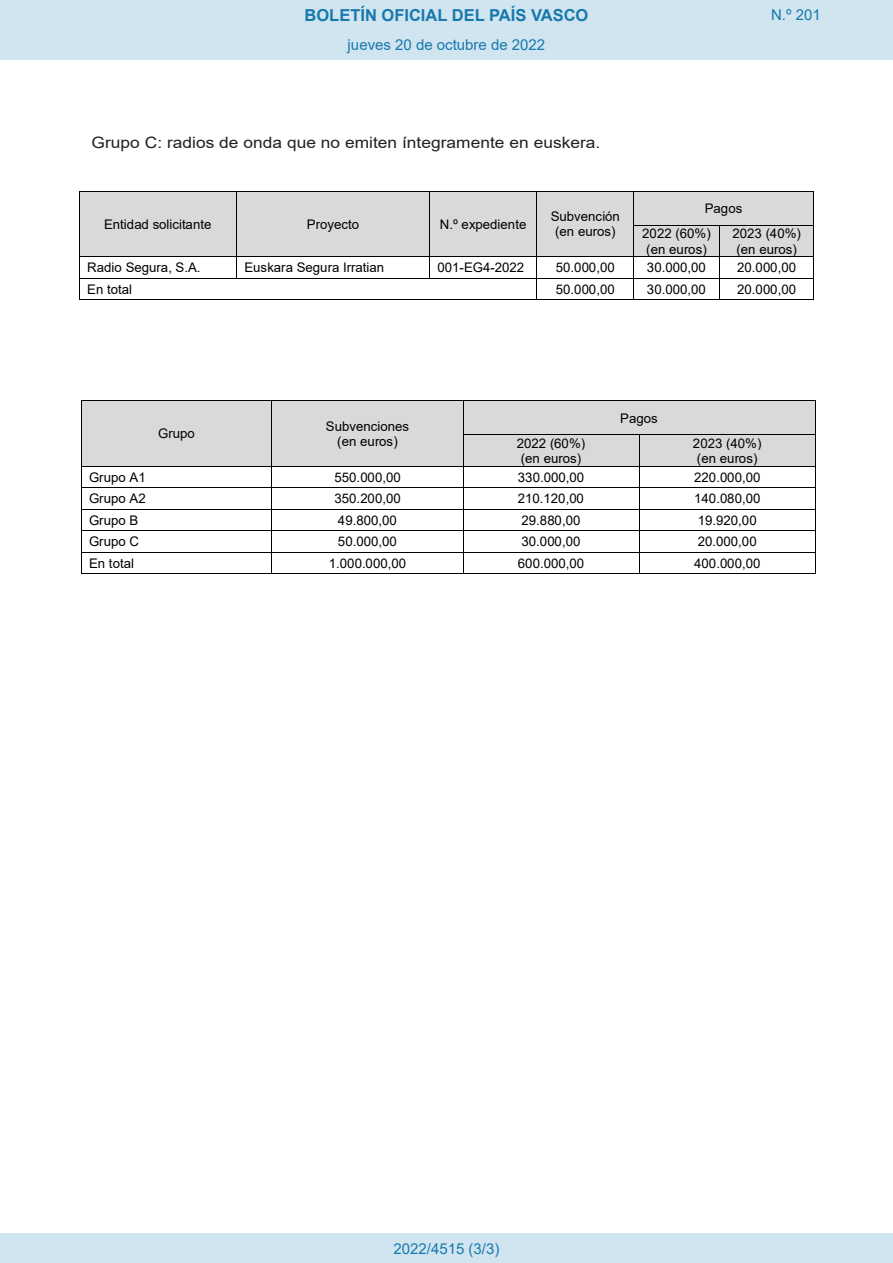
<style>
.page{position:relative;width:893px;height:1263px;background:#fff}
.page>*{position:absolute;margin:0;border:0;box-sizing:border-box;transform-origin:0 0}
.t1{font:700 16.5px "Arial";color:#1879ad}
.BOPVDetalle{font:15.6px "Arial";color:#231f20;scale:1.11 1}
.Paginacion_Centro{font:15px "Arial";color:#1879ad}
.t2{font:13.2px/15.3px "Arial";letter-spacing:.005em;color:#000;text-align:center}
</style>
<div class="page">
<div style="left:0;top:0;width:893px;height:60px;background:#d0e5f0"></div>
<div style="left:0;top:1233px;width:893px;height:30px;background:#d0e5f0"></div>
<div style="left:80px;top:192px;width:156px;height:64px;background:#d9d9d9"></div>
<div style="left:237px;top:192px;width:192px;height:64px;background:#d9d9d9"></div>
<div style="left:430px;top:192px;width:106px;height:64px;background:#d9d9d9"></div>
<div style="left:537px;top:192px;width:96px;height:64px;background:#d9d9d9"></div>
<div style="left:634px;top:192px;width:179px;height:33px;background:#d9d9d9"></div>
<hr style="left:80px;top:191px;width:156px;height:1px;background:#000">
<hr style="left:237px;top:191px;width:192px;height:1px;background:#000">
<hr style="left:430px;top:191px;width:106px;height:1px;background:#000">
<hr style="left:537px;top:191px;width:96px;height:1px;background:#000">
<hr style="left:634px;top:191px;width:179px;height:1px;background:#000">
<hr style="left:79px;top:192px;width:1px;height:33px;background:#000">
<hr style="left:236px;top:192px;width:1px;height:33px;background:#000">
<hr style="left:429px;top:192px;width:1px;height:33px;background:#000">
<hr style="left:536px;top:192px;width:1px;height:33px;background:#000">
<hr style="left:633px;top:192px;width:1px;height:33px;background:#000">
<hr style="left:813px;top:192px;width:1px;height:33px;background:#000">
<div style="left:634px;top:226px;width:85px;height:30px;background:#d9d9d9"></div>
<div style="left:720px;top:226px;width:93px;height:30px;background:#d9d9d9"></div>
<hr style="left:634px;top:225px;width:85px;height:1px;background:#000">
<hr style="left:720px;top:225px;width:93px;height:1px;background:#000">
<hr style="left:79px;top:226px;width:1px;height:30px;background:#000">
<hr style="left:236px;top:226px;width:1px;height:30px;background:#000">
<hr style="left:429px;top:226px;width:1px;height:30px;background:#000">
<hr style="left:536px;top:226px;width:1px;height:30px;background:#000">
<hr style="left:633px;top:226px;width:1px;height:30px;background:#000">
<hr style="left:719px;top:226px;width:1px;height:30px;background:#000">
<hr style="left:813px;top:226px;width:1px;height:30px;background:#000">
<hr style="left:80px;top:256px;width:156px;height:1px;background:#000">
<hr style="left:237px;top:256px;width:192px;height:1px;background:#000">
<hr style="left:430px;top:256px;width:106px;height:1px;background:#000">
<hr style="left:537px;top:256px;width:96px;height:1px;background:#000">
<hr style="left:634px;top:256px;width:85px;height:1px;background:#000">
<hr style="left:720px;top:256px;width:93px;height:1px;background:#000">
<hr style="left:80px;top:278px;width:156px;height:1px;background:#000">
<svg style="left:236px;top:256px;width:1px;height:23px"></svg>
<hr style="left:237px;top:278px;width:192px;height:1px;background:#000">
<svg style="left:429px;top:256px;width:1px;height:23px"></svg>
<hr style="left:430px;top:278px;width:106px;height:1px;background:#000">
<hr style="left:537px;top:278px;width:96px;height:1px;background:#000">
<hr style="left:634px;top:278px;width:85px;height:1px;background:#000">
<hr style="left:720px;top:278px;width:93px;height:1px;background:#000">
<svg style="left:79px;top:256px;width:1px;height:44px"></svg>
<hr style="left:80px;top:299px;width:456px;height:1px;background:#000">
<svg style="left:536px;top:256px;width:1px;height:44px"></svg>
<hr style="left:537px;top:299px;width:96px;height:1px;background:#000">
<svg style="left:633px;top:256px;width:1px;height:44px"></svg>
<hr style="left:634px;top:299px;width:85px;height:1px;background:#000">
<svg style="left:719px;top:256px;width:1px;height:44px"></svg>
<hr style="left:720px;top:299px;width:93px;height:1px;background:#000">
<svg style="left:813px;top:256px;width:1px;height:44px"></svg>
<div style="left:81px;top:401px;width:191px;height:65px;background:#d9d9d9"></div>
<div style="left:272px;top:401px;width:190px;height:65px;background:#d9d9d9"></div>
<div style="left:463px;top:401px;width:352px;height:33px;background:#d9d9d9"></div>
<hr style="left:81px;top:400px;width:191px;height:1px;background:#000">
<hr style="left:272px;top:400px;width:191px;height:1px;background:#000">
<hr style="left:463px;top:400px;width:352px;height:1px;background:#000">
<hr style="left:81px;top:401px;width:1px;height:33px;background:#000">
<hr style="left:272px;top:401px;width:1px;height:33px;background:#000">
<hr style="left:463px;top:401px;width:1px;height:33px;background:#000">
<hr style="left:815px;top:401px;width:1px;height:33px;background:#000">
<div style="left:463px;top:435px;width:176px;height:31px;background:#d9d9d9"></div>
<div style="left:640px;top:435px;width:175px;height:31px;background:#d9d9d9"></div>
<hr style="left:463px;top:434px;width:176px;height:1px;background:#000">
<hr style="left:640px;top:434px;width:175px;height:1px;background:#000">
<hr style="left:81px;top:435px;width:1px;height:31px;background:#000">
<hr style="left:272px;top:435px;width:1px;height:31px;background:#000">
<hr style="left:463px;top:435px;width:1px;height:31px;background:#000">
<hr style="left:639px;top:435px;width:1px;height:31px;background:#000">
<hr style="left:815px;top:435px;width:1px;height:31px;background:#000">
<hr style="left:81px;top:466px;width:191px;height:1px;background:#000">
<hr style="left:272px;top:466px;width:191px;height:1px;background:#000">
<hr style="left:463px;top:466px;width:176px;height:1px;background:#000">
<hr style="left:640px;top:466px;width:175px;height:1px;background:#000">
<hr style="left:81px;top:487px;width:191px;height:1px;background:#000">
<hr style="left:272px;top:487px;width:191px;height:1px;background:#000">
<hr style="left:463px;top:487px;width:176px;height:1px;background:#000">
<hr style="left:640px;top:487px;width:175px;height:1px;background:#000">
<hr style="left:81px;top:509px;width:191px;height:1px;background:#000">
<hr style="left:272px;top:509px;width:191px;height:1px;background:#000">
<hr style="left:463px;top:509px;width:176px;height:1px;background:#000">
<hr style="left:640px;top:509px;width:175px;height:1px;background:#000">
<hr style="left:81px;top:530px;width:191px;height:1px;background:#000">
<hr style="left:272px;top:530px;width:191px;height:1px;background:#000">
<hr style="left:463px;top:530px;width:176px;height:1px;background:#000">
<hr style="left:640px;top:530px;width:175px;height:1px;background:#000">
<hr style="left:81px;top:552px;width:191px;height:1px;background:#000">
<hr style="left:272px;top:552px;width:191px;height:1px;background:#000">
<hr style="left:463px;top:552px;width:176px;height:1px;background:#000">
<hr style="left:640px;top:552px;width:175px;height:1px;background:#000">
<svg style="left:81px;top:467px;width:1px;height:106px"></svg>
<hr style="left:81px;top:573px;width:191px;height:1px;background:#000">
<hr style="left:272px;top:573px;width:191px;height:1px;background:#000">
<svg style="left:463px;top:467px;width:1px;height:106px"></svg>
<hr style="left:463px;top:573px;width:176px;height:1px;background:#000">
<svg style="left:639px;top:466px;width:1px;height:108px"></svg>
<hr style="left:640px;top:573px;width:175px;height:1px;background:#000">
<svg style="left:815px;top:466px;width:1px;height:108px"></svg>
<p class="t1" style="left:305px;top:3px;width:285px">BOLETÍN OFICIAL DEL PAÍS VASCO</p>
<p class="Paginacion_Centro" style="left:348px;top:35px;width:199px">jueves 20 de octubre de 2022</p>
<p class="BOPVDetalle" style="left:92px;top:132px;width:460px">Grupo C: radios de onda que no emiten íntegramente en euskera.</p>
<p class="Paginacion_Centro" style="left:771px;top:5px;width:51px">N.º 201</p>
<p class="t2" style="left:104px;top:216px;width:109px">Entidad solicitante</p>
<p class="t2" style="left:307px;top:216px;width:54px">Proyecto</p>
<p class="t2" style="left:440px;top:216px;width:88px">N.º expediente</p>
<p class="t2" style="left:551px;top:209px;width:71px">Subvención (en euros)</p>
<p class="t2" style="left:642px;top:196px;width:102px;line-height:25px;text-align:left;text-indent:62px">Pagos<br>2022 (60%)</p>
<p class="t2" style="left:646px;top:241px;width:62px">(en euros)</p>
<p class="t2" style="left:732px;top:226px;width:70px">2023 (40%) (en euros)</p>
<p class="t2" style="left:87px;top:260px;width:115px">Radio Segura, S.A.</p>
<p class="t2" style="left:244px;top:260px;width:141px">Euskara Segura Irratian</p>
<p class="t2" style="left:437px;top:260px;width:88px">001-EG4-2022</p>
<p class="t2" style="left:556px;top:260px;width:61px">50.000,00</p>
<p class="t2" style="left:647px;top:260px;width:61px">30.000,00</p>
<p class="t2" style="left:737px;top:260px;width:61px">20.000,00</p>
<p class="t2" style="left:87px;top:281px;width:46px">En total</p>
<p class="t2" style="left:556px;top:281px;width:61px">50.000,00</p>
<p class="t2" style="left:647px;top:281px;width:61px">30.000,00</p>
<p class="t2" style="left:737px;top:281px;width:61px">20.000,00</p>
<p class="t2" style="left:158px;top:426px;width:38px">Grupo</p>
<p class="t2" style="left:326px;top:418px;width:85px">Subvenciones (en euros)</p>
<p class="t2" style="left:620px;top:410px;width:39px">Pagos</p>
<p class="t2" style="left:517px;top:435px;width:70px">2022 (60%) (en euros)</p>
<p class="t2" style="left:693px;top:435px;width:70px">2023 (40%) (en euros)</p>
<p class="t2" style="left:89px;top:469px;width:58px">Grupo A1</p>
<p class="t2" style="left:334px;top:469px;width:68px">550.000,00</p>
<p class="t2" style="left:518px;top:469px;width:68px">330.000,00</p>
<p class="t2" style="left:694px;top:469px;width:68px">220.000,00</p>
<p class="t2" style="left:89px;top:491px;width:58px">Grupo A2</p>
<p class="t2" style="left:334px;top:491px;width:68px">350.200,00</p>
<p class="t2" style="left:518px;top:491px;width:68px">210.120,00</p>
<p class="t2" style="left:694px;top:491px;width:68px">140.080,00</p>
<p class="t2" style="left:89px;top:512px;width:51px">Grupo B</p>
<p class="t2" style="left:338px;top:512px;width:61px">49.800,00</p>
<p class="t2" style="left:521px;top:512px;width:61px">29.880,00</p>
<p class="t2" style="left:698px;top:512px;width:61px">19.920,00</p>
<p class="t2" style="left:89px;top:534px;width:52px">Grupo C</p>
<p class="t2" style="left:338px;top:534px;width:61px">50.000,00</p>
<p class="t2" style="left:521px;top:534px;width:61px">30.000,00</p>
<p class="t2" style="left:698px;top:534px;width:61px">20.000,00</p>
<p class="t2" style="left:89px;top:555px;width:46px">En total</p>
<p class="t2" style="left:329px;top:555px;width:79px">1.000.000,00</p>
<p class="t2" style="left:518px;top:555px;width:68px">600.000,00</p>
<p class="t2" style="left:694px;top:555px;width:68px">400.000,00</p>
<p class="Paginacion_Centro" style="left:393px;top:1238px;width:107px">2022/4515 (3/3)</p>
</div>
